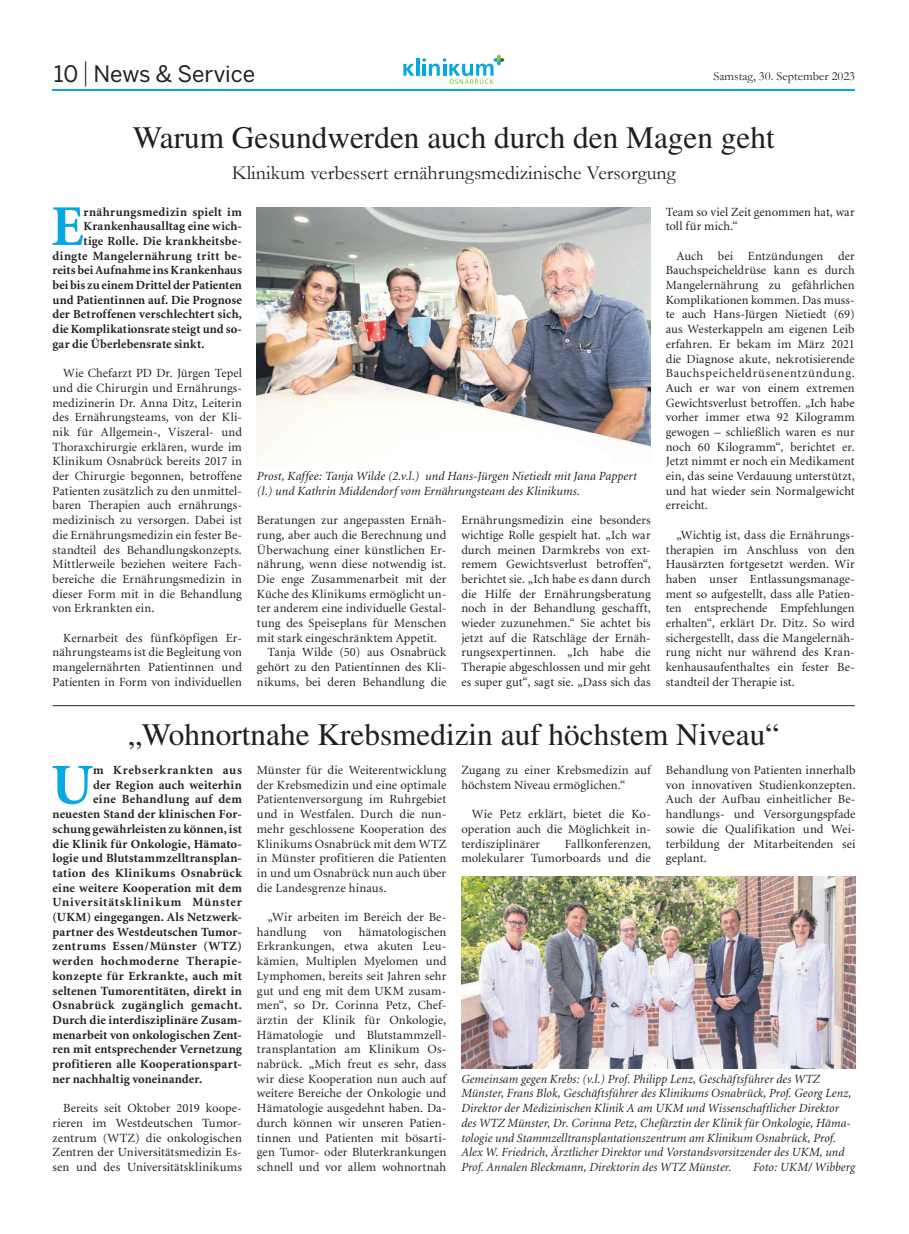
<style>
.page{position:relative;width:909px;height:1234px;background:#fff}
.page>*{position:absolute;margin:0;border:0;box-sizing:border-box;transform-origin:0 0}
.t1{font:700 57.75px "Minion";color:#06a8e1}
.t2{font:31.25px "Times";color:#231f20}
.t3{font:22.5px "Benton Sans";letter-spacing:-.005em;color:#231f20}
.t4{font:20px "Garamond";color:#231f20}
.t5{font:12.5px/14.8px "Minion";letter-spacing:.005em;color:#231f20;text-align:justify}
.t6{font:700 12.5px "Minion";letter-spacing:.015em;color:#231f20}
.t7{font:italic 12.5px/14.8px "Minion";letter-spacing:.01em;color:#231f20}
.t8{font:700 12.5px "Minion";letter-spacing:.035em;color:#231f20}
.t9{font:700 12.5px "Minion";letter-spacing:.065em;color:#231f20}
.t10{font:700 12.5px "Minion";letter-spacing:.04em;color:#231f20}
.t11{font:12.5px "Garamond";color:#231f20}
.t12{font:700 12.5px "Minion";letter-spacing:.055em;color:#231f20}
.s1{font-family:"Poynter OS Text One";font-size:25px}
</style>
<div class="page">
<hr style="left:52px;top:89px;width:802px;height:2px;background:#06a8e1">
<hr style="left:416px;top:58px;width:3px;height:18px;background:#06a8e1">
<svg style="left:422px;top:55px;width:82px;height:29px"></svg>
<svg style="left:403px;top:64px;width:11px;height:12px"></svg>
<img style="left:461px;top:876px;width:393px;height:191px">
<img style="left:257px;top:207px;width:393px;height:258px">
<hr style="left:52px;top:705px;width:802px;height:1px;background:#231f20">
<h3 class="t3" style="left:54px;top:61px;width:203px">10 <span class="s1">|</span> News &amp; Service</h3>
<p class="t11" style="left:713px;top:68px;width:143px">Samstag, 30. September 2023</p>
<h2 class="t2" style="left:133px;top:120px;width:643px">Warum Gesundwerden auch durch den Magen geht</h2>
<h3 class="t4" style="left:232px;top:159px;width:445px">Klinikum verbessert ernährungsmedizinische Versorgung</h3>
<h1 class="t1" style="left:51px;top:197px;width:34px">E</h1>
<p class="t6" style="left:83px;top:205px;width:160px">rnährungsmedizin spielt im</p>
<p class="t5" style="left:665px;top:204px;width:190px">Team so viel Zeit genommen hat, war toll für mich.“</p>
<p class="t5" style="left:665px;top:249px;width:190px;text-indent:11px">Auch bei Entzündungen der Bauchspeicheldrüse kann es durch Mangelernährung zu gefährlichen Komplikationen kommen. Das muss&shy;te auch Hans-Jürgen Nietiedt (69) aus Westerkappeln am eigenen Leib erfahren. Er bekam im März 2021 die Diagnose akute, nekrotisierende Bauchspeicheldrüsenentzündung.<br>Auch er war von einem extremen Gewichtsverlust betroffen. „Ich habe vorher immer etwa 92 Kilogramm gewogen – schließlich waren es nur noch 60 Kilogramm“, berichtet er.<br>Jetzt nimmt er noch ein Medikament ein, das seine Verdauung unterstützt, und hat wieder sein Normalgewicht erreicht.</p>
<p class="t5" style="left:665px;top:528px;width:190px;text-indent:11px">„Wichtig ist, dass die Ernährungs&shy;therapien im Anschluss von den Hausärzten fortgesetzt werden. Wir haben unser Entlassungsmanage&shy;ment so aufgestellt, dass alle Patien&shy;ten entsprechende Empfehlungen erhalten“, erklärt Dr. Ditz. So wird sichergestellt, dass die Mangelernäh&shy;rung nicht nur während des Kran&shy;kenhausaufenthaltes ein fester Be&shy;standteil der Therapie ist.</p>
<p class="t6" style="left:83px;top:220px;width:160px">Krankenhausalltag eine wich-</p>
<p class="t6" style="left:83px;top:234px;width:160px">tige Rolle. Die krankheitsbe-</p>
<p class="t6" style="left:52px;top:249px;width:191px">dingte Mangelernährung tritt be-</p>
<p class="t6" style="left:52px;top:264px;width:191px">reits bei Aufnahme ins Krankenhaus</p>
<p class="t6" style="left:52px;top:278px;width:191px">bei bis zu einem Drittel der Patienten</p>
<p class="t6" style="left:52px;top:293px;width:191px">und Patientinnen auf. Die Prognose</p>
<p class="t6" style="left:52px;top:308px;width:191px">der Betroffenen verschlechtert sich,</p>
<p class="t6" style="left:52px;top:322px;width:191px">die Komplikationsrate steigt und so-</p>
<p class="t6" style="left:52px;top:337px;width:153px">gar die Überlebensrate sinkt.</p>
<p class="t5" style="left:52px;top:366px;width:191px;text-indent:11px">Wie Chefarzt PD Dr. Jürgen Tepel und die Chirurgin und Ernährungs&shy;medizinerin Dr. Anna Ditz, Leiterin des Ernährungsteams, von der Kli&shy;nik für Allgemein-, Viszeral- und Thoraxchirurgie erklären, wurde im Klinikum Osnabrück bereits 2017 in der Chirurgie begonnen, betroffene Patienten zusätzlich zu den unmittel&shy;baren Therapien auch ernährungs&shy;medizinisch zu versorgen. Dabei ist die Ernährungsmedizin ein fester Be&shy;standteil des Behandlungskonzepts.<br>Mittlerweile beziehen weitere Fach&shy;bereiche die Ernährungsmedizin in dieser Form mit in die Behandlung von Erkrankten ein.</p>
<p class="t5" style="left:52px;top:630px;width:191px;text-indent:11px">Kernarbeit des fünfköpfigen Er&shy;nährungsteams ist die Begleitung von mangelernährten Patientinnen und Patienten in Form von individuellen</p>
<p class="t7" style="left:257px;top:469px;width:381px">Prost, Kaffee: Tanja Wilde (2.v.l.) und Hans-Jürgen Nietiedt mit Jana Pappert (l.) und Kathrin Middendorf vom Ernährungsteam des Klinikums.</p>
<p class="t5" style="left:257px;top:513px;width:191px">Beratungen zur angepassten Ernäh-</p>
<p class="t5" style="left:257px;top:528px;width:191px">rung, aber auch die Berechnung und</p>
<p class="t5" style="left:257px;top:542px;width:191px">Überwachung einer künstlichen Er-</p>
<p class="t5" style="left:257px;top:557px;width:191px">nährung, wenn diese notwendig ist.</p>
<p class="t5" style="left:257px;top:572px;width:191px">Die enge Zusammenarbeit mit der</p>
<p class="t5" style="left:257px;top:586px;width:191px">Küche des Klinikums ermöglicht un-</p>
<p class="t5" style="left:257px;top:601px;width:191px">ter anderem eine individuelle Gestal-</p>
<p class="t5" style="left:257px;top:616px;width:191px">tung des Speiseplans für Menschen</p>
<p class="t5" style="left:257px;top:630px;width:182px">mit stark eingeschränktem Appetit.</p>
<p class="t5" style="left:267px;top:645px;width:180px">Tanja Wilde (50) aus Osnabrück</p>
<p class="t5" style="left:257px;top:660px;width:191px">gehört zu den Patientinnen des Kli-</p>
<p class="t5" style="left:257px;top:674px;width:191px">nikums, bei deren Behandlung die</p>
<p class="t5" style="left:461px;top:513px;width:191px">Ernährungsmedizin eine besonders wichtige Rolle gespielt hat. „Ich war durch meinen Darmkrebs von ext&shy;remem Gewichtsverlust betroffen“, berichtet sie. „Ich habe es dann durch die Hilfe der Ernährungsberatung noch in der Behandlung geschafft, wieder zuzunehmen.“ Sie achtet bis jetzt auf die Ratschläge der Ernäh&shy;rungsexpertinnen. „Ich habe die Therapie abgeschlossen und mir geht es super gut“, sagt sie. „Dass sich das</p>
<h2 class="t2" style="left:128px;top:716px;width:652px">„Wohnortnahe Krebsmedizin auf höchstem Niveau“</h2>
<h1 class="t1" style="left:51px;top:755px;width:43px">U</h1>
<p class="t12" style="left:93px;top:763px;width:150px">m Krebserkrankten aus</p>
<p class="t6" style="left:93px;top:778px;width:150px">der Region auch weiterhin</p>
<p class="t6" style="left:93px;top:792px;width:150px">eine Behandlung auf dem</p>
<p class="t6" style="left:52px;top:807px;width:191px">neuesten Stand der klinischen For-</p>
<p class="t6" style="left:52px;top:822px;width:191px">schung gewährleisten zu können, ist</p>
<p class="t6" style="left:52px;top:837px;width:191px">die Klinik für Onkologie, Hämato-</p>
<p class="t6" style="left:52px;top:851px;width:191px">logie und Blutstammzelltransplan-</p>
<p class="t8" style="left:52px;top:866px;width:191px">tation des Klinikums Osnabrück</p>
<p class="t6" style="left:52px;top:881px;width:191px">eine weitere Kooperation mit dem</p>
<p class="t9" style="left:52px;top:895px;width:191px">Universitätsklinikum Münster</p>
<p class="t6" style="left:52px;top:910px;width:191px">(UKM) eingegangen. Als Netzwerk-</p>
<p class="t6" style="left:52px;top:925px;width:191px">partner des Westdeutschen Tumor-</p>
<p class="t8" style="left:52px;top:939px;width:191px">zentrums Essen/Münster (WTZ)</p>
<p class="t8" style="left:52px;top:954px;width:191px">werden hochmoderne Therapie-</p>
<p class="t6" style="left:52px;top:969px;width:191px">konzepte für Erkrankte, auch mit</p>
<p class="t6" style="left:52px;top:983px;width:191px">seltenen Tumorentitäten, direkt in</p>
<p class="t10" style="left:52px;top:998px;width:191px">Osnabrück zugänglich gemacht.</p>
<p class="t6" style="left:52px;top:1013px;width:191px">Durch die interdisziplinäre Zusam-</p>
<p class="t6" style="left:52px;top:1027px;width:191px">menarbeit von onkologischen Zent-</p>
<p class="t6" style="left:52px;top:1042px;width:191px">ren mit entsprechender Vernetzung</p>
<p class="t6" style="left:52px;top:1057px;width:191px">profitieren alle Kooperationspart-</p>
<p class="t6" style="left:52px;top:1072px;width:151px">ner nachhaltig voneinander.</p>
<p class="t5" style="left:52px;top:1100px;width:191px;text-indent:11px">Bereits seit Oktober 2019 koope&shy;rieren im Westdeutschen Tumor&shy;zentrum (WTZ) die onkologischen Zentren der Universitätsmedizin Es&shy;sen und des Universitätsklinikums</p>
<p class="t5" style="left:257px;top:763px;width:191px">Münster für die Weiterentwicklung der Krebsmedizin und eine optimale Patientenversorgung im Ruhrgebiet und in Westfalen. Durch die nun&shy;mehr geschlossene Kooperation des Klinikums Osnabrück mit dem WTZ in Münster profitieren die Patienten in und um Osnabrück nun auch über die Landesgrenze hinaus.</p>
<p class="t5" style="left:257px;top:909px;width:191px;text-indent:11px">„Wir arbeiten im Bereich der Be&shy;handlung</p>
<p class="t5" style="left:257px;top:924px;width:191px;text-indent:102px">hämatologischen Erkrankungen, etwa akuten Leu&shy;kämien, Multiplen Myelomen und Lymphomen, bereits seit Jahren sehr gut und eng mit dem UKM zusam&shy;men“, so Dr. Corinna Petz, Chef&shy;ärztin der Klinik für Onkologie, Hämatologie und Blutstammzell&shy;transplantation am Klinikum Os&shy;nabrück. „Mich freut es sehr, dass wir diese Kooperation nun auch auf weitere Bereiche der Onkologie und Hämatologie ausgedehnt haben. Da&shy;durch können wir unseren Patien&shy;tinnen und Patienten mit bösarti&shy;gen Tumor- oder Bluterkrankungen schnell und vor allem wohnortnah</p>
<p class="t5" style="left:323px;top:924px;width:21px">von</p>
<p class="t5" style="left:461px;top:763px;width:191px">Zugang zu einer Krebsmedizin auf höchstem Niveau ermöglichen.“</p>
<p class="t5" style="left:461px;top:807px;width:191px;text-indent:11px">Wie Petz erklärt, bietet die Ko&shy;operation auch die Möglichkeit in&shy;terdisziplinärer</p>
<p class="t5" style="left:461px;top:836px;width:191px;text-align:right">Fallkonferenzen,<br>molekularer Tumorboards und die</p>
<p class="t5" style="left:665px;top:763px;width:191px">Behandlung von Patienten innerhalb von innovativen Studienkonzepten.<br>Auch der Aufbau einheitlicher Be&shy;handlungs- und Versorgungspfade sowie die Qualifikation und Wei&shy;terbildung der Mitarbeitenden sei geplant.</p>
<p class="t7" style="left:461px;top:1071px;width:391px">Gemeinsam gegen Krebs: (v.l.) Prof. Philipp Lenz, Geschäftsführer des WTZ Münster, Frans Blok, Geschäftsführer des Klinikums Osnabrück, Prof. Georg Lenz, Direktor der Medizinischen Klinik A am UKM und Wissenschaftlicher Direktor des WTZ Münster, Dr. Corinna Petz, Chefärztin der Klinik für Onkologie, Häma&shy;tologie und Stammzelltransplantationszentrum am Klinikum Osnabrück, Prof.<br>Alex W. Friedrich, Ärztlicher Direktor und Vorstandsvorsitzender des UKM, und Prof. Annalen Bleckmann, Direktorin des WTZ Münster.</p>
<p class="t7" style="left:752px;top:1159px;width:104px">Foto: UKM/ Wibberg</p>
</div>
